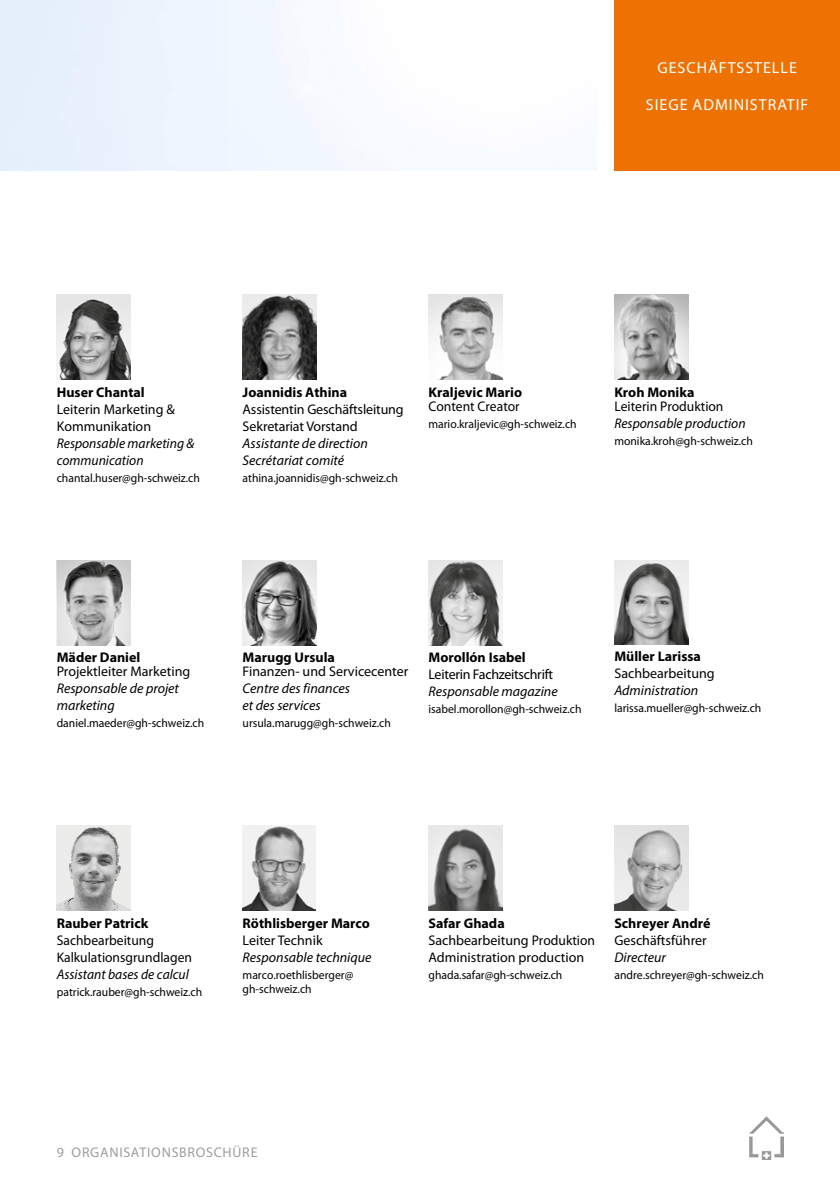
<style>
.page{position:relative;width:840px;height:1191px;background:#fff}
.page>*{position:absolute;margin:0;border:0;box-sizing:border-box;transform-origin:0 0}
.t1{font:16px "Myriad Pro";letter-spacing:.06em;color:#fff}
.t2{font:14px/17px "Myriad Pro";color:#000}
.t3{font:italic 14px/17px "Myriad Pro";color:#000}
.t4{font:700 14px "Myriad Pro";color:#000}
.t5{font:14px "Myriad Pro";letter-spacing:.055em;color:#9d9d9c}
.t6{font:14px "Myriad Pro";letter-spacing:-.02em;color:#000}
.t7{font:12px/14px "Myriad Pro";color:#000}
</style>
<div class="page">
<div style="left:614px;top:0;width:225px;height:170px;background:#ee7203"></div>
<div style="left:0;top:0;width:228px;height:170px;background:#ebf2fd"></div>
<img style="left:749px;top:1116px;width:33px;height:43px">
<img style="left:57px;top:560px;width:73px;height:85px">
<img style="left:242px;top:560px;width:74px;height:85px">
<img style="left:428px;top:560px;width:74px;height:85px">
<img style="left:614px;top:560px;width:73px;height:84px">
<img style="left:57px;top:825px;width:73px;height:85px">
<img style="left:243px;top:825px;width:72px;height:85px">
<img style="left:428px;top:825px;width:74px;height:85px">
<img style="left:614px;top:825px;width:73px;height:85px">
<img style="left:57px;top:295px;width:73px;height:85px">
<img style="left:242px;top:295px;width:74px;height:85px">
<img style="left:428px;top:295px;width:74px;height:85px">
<img style="left:614px;top:295px;width:73px;height:85px">
<h1 class="t1" style="left:657px;top:58px;width:141px">GESCHÄFTSSTELLE</h1>
<h1 class="t1" style="left:645px;top:95px;width:164px">SIEGE ADMINISTRATIF</h1>
<p class="t4" style="left:57px;top:383px;width:89px">Huser Chantal</p>
<p class="t2" style="left:57px;top:400px;width:120px">Leiterin Marketing &amp;<br>Kommunikation</p>
<p class="t3" style="left:57px;top:434px;width:139px">Responsable marketing &amp; communication</p>
<p class="t7" style="left:57px;top:471px;width:145px">chantal.huser@gh-schweiz.ch</p>
<p class="t4" style="left:242px;top:383px;width:106px">Joannidis Athina</p>
<p class="t2" style="left:242px;top:400px;width:162px">Assistentin Geschäftsleitung<br>Sekretariat Vorstand</p>
<p class="t3" style="left:242px;top:434px;width:127px">Assistante de direction<br>Secrétariat comité</p>
<p class="t7" style="left:242px;top:471px;width:157px">athina.joannidis@gh-schweiz.ch</p>
<p class="t4" style="left:428px;top:383px;width:95px">Kraljevic Mario</p>
<p class="t2" style="left:428px;top:397px;width:93px">Content Creator</p>
<p class="t7" style="left:428px;top:417px;width:150px">mario.kraljevic@gh-schweiz.ch</p>
<p class="t4" style="left:614px;top:383px;width:81px">Kroh Monika</p>
<p class="t2" style="left:614px;top:397px;width:111px">Leiterin Produktion</p>
<p class="t3" style="left:614px;top:414px;width:133px">Responsable production</p>
<p class="t7" style="left:614px;top:434px;width:140px">monika.kroh@gh-schweiz.ch</p>
<p class="t4" style="left:57px;top:648px;width:85px">Mäder Daniel</p>
<p class="t2" style="left:57px;top:663px;width:135px">Projektleiter Marketing</p>
<p class="t3" style="left:57px;top:680px;width:124px">Responsable de projet marketing</p>
<p class="t7" style="left:57px;top:716px;width:149px">daniel.maeder@gh-schweiz.ch</p>
<p class="t4" style="left:242px;top:648px;width:94px">Marugg Ursula</p>
<p class="t2" style="left:242px;top:663px;width:167px">Finanzen- und Servicecenter</p>
<p class="t3" style="left:242px;top:680px;width:109px">Centre des finances et des services</p>
<p class="t7" style="left:242px;top:716px;width:150px">ursula.marugg@gh-schweiz.ch</p>
<p class="t4" style="left:428px;top:648px;width:99px">Morollón Isabel</p>
<p class="t6" style="left:428px;top:666px;width:126px">Leiterin Fachzeitschrift</p>
<p class="t3" style="left:428px;top:683px;width:131px">Responsable magazine</p>
<p class="t7" style="left:428px;top:702px;width:154px">isabel.morollon@gh-schweiz.ch</p>
<p class="t4" style="left:614px;top:647px;width:88px">Müller Larissa</p>
<p class="t2" style="left:614px;top:665px;width:102px">Sachbearbeitung</p>
<p class="t3" style="left:614px;top:682px;width:85px">Administration</p>
<p class="t7" style="left:614px;top:701px;width:148px">larissa.mueller@gh-schweiz.ch</p>
<p class="t4" style="left:57px;top:914px;width:93px">Rauber Patrick</p>
<p class="t2" style="left:57px;top:931px;width:137px">Sachbearbeitung<br>Kalkulationsgrundlagen</p>
<p class="t3" style="left:57px;top:965px;width:133px">Assistant bases de calcul</p>
<p class="t7" style="left:57px;top:984px;width:147px">patrick.rauber@gh-schweiz.ch</p>
<p class="t4" style="left:242px;top:914px;width:129px">Röthlisberger Marco</p>
<p class="t2" style="left:242px;top:931px;width:81px">Leiter Technik</p>
<p class="t3" style="left:242px;top:948px;width:130px">Responsable technique</p>
<p class="t7" style="left:242px;top:967px;width:112px">marco.roethlisberger@ gh-schweiz.ch</p>
<p class="t4" style="left:428px;top:914px;width:78px">Safar Ghada</p>
<p class="t2" style="left:428px;top:931px;width:168px">Sachbearbeitung Produktion<br>Administration production</p>
<p class="t7" style="left:428px;top:967px;width:135px">ghada.safar@gh-schweiz.ch</p>
<p class="t4" style="left:614px;top:914px;width:98px">Schreyer André</p>
<p class="t2" style="left:614px;top:931px;width:94px">Geschäftsführer</p>
<p class="t3" style="left:614px;top:948px;width:53px">Directeur</p>
<p class="t7" style="left:614px;top:967px;width:151px">andre.schreyer@gh-schweiz.ch</p>
<p class="t5" style="left:57px;top:1143px;width:202px">9 ORGANISATIONSBROSCHÜRE</p>
</div>
